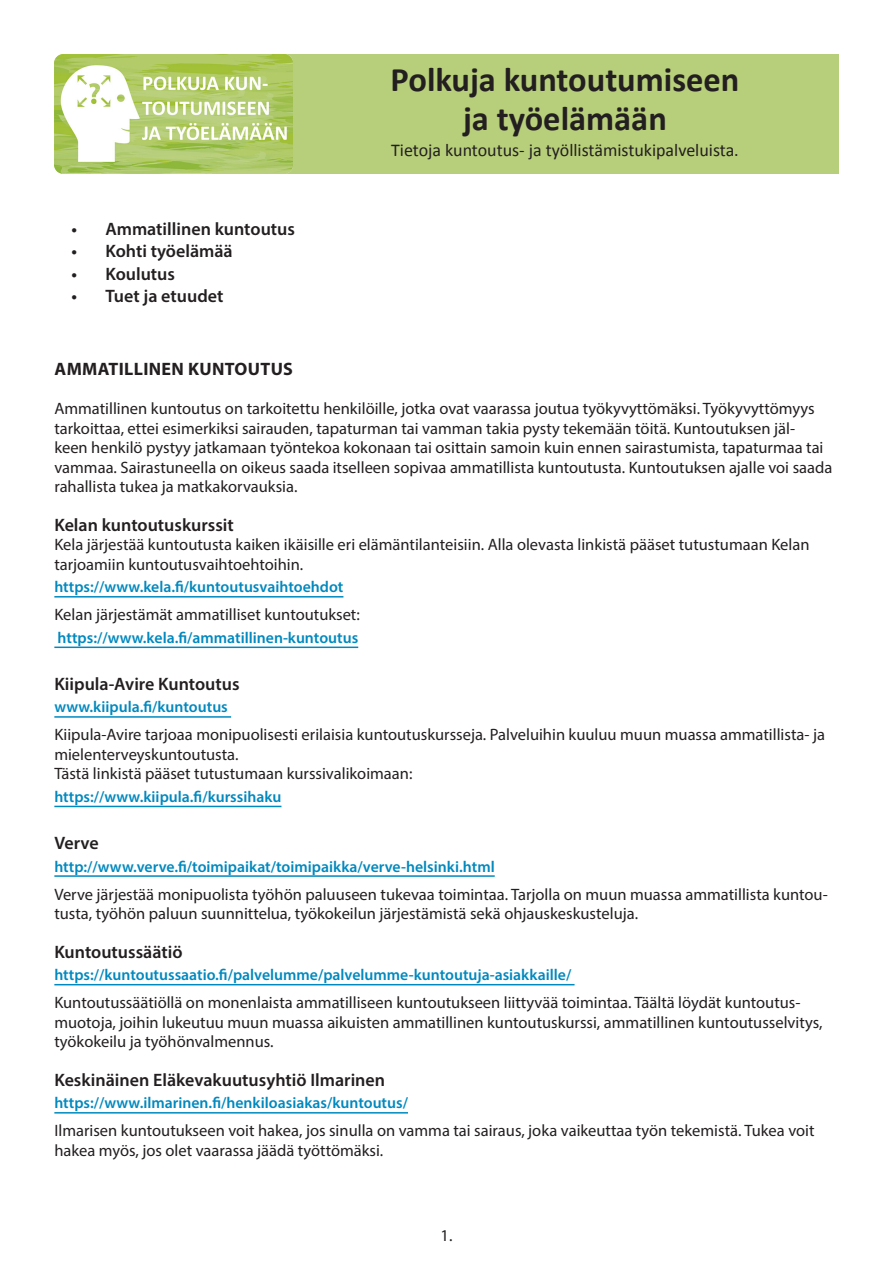
<style>
.page{position:relative;width:893px;height:1263px;background:#fff}
.page>*{position:absolute;margin:0;border:0;box-sizing:border-box;transform-origin:0 0}
.iso_otsikko{font:700 34.5px "Calibri";color:#231f20}
.väliotsikko{font:600 18px "Myriad Pro";color:#231f20}
.ison_aliotsikko{font:18px "Calibri";color:#231f20}
.otsikko{font:700 18px "Myriad Pro";letter-spacing:.02em;color:#231f20}
.leipis{font:16.5px/19.5px "Myriad Pro";color:#231f20}
.linkit{font:600 15.75px "Myriad Pro";color:#0089bf}
</style>
<div class="page">
<div style="left:212px;top:54px;width:627px;height:119px;background:#b7ce7a"></div>
<img style="left:54px;top:54px;width:238px;height:119px">
<hr style="left:54px;top:596px;width:289px;height:1px;background:#0089bf">
<hr style="left:54px;top:646px;width:304px;height:2px;background:#0089bf">
<hr style="left:54px;top:716px;width:177px;height:2px;background:#0089bf">
<hr style="left:54px;top:806px;width:227px;height:1px;background:#0089bf">
<hr style="left:54px;top:875px;width:441px;height:2px;background:#0089bf">
<hr style="left:54px;top:984px;width:521px;height:1px;background:#0089bf">
<hr style="left:54px;top:1112px;width:354px;height:1px;background:#0089bf">
<p class="väliotsikko" style="left:71px;top:217px;width:225px">• Ammatillinen kuntoutus</p>
<p class="väliotsikko" style="left:71px;top:240px;width:163px">• Kohti työelämää</p>
<p class="väliotsikko" style="left:71px;top:262px;width:105px">• Koulutus</p>
<p class="väliotsikko" style="left:71px;top:285px;width:154px">• Tuet ja etuudet</p>
<p class="iso_otsikko" style="left:391px;top:55px;width:350px">Polkuja kuntoutumiseen</p>
<p class="iso_otsikko" style="left:463px;top:94px;width:205px">ja työelämään</p>
<p class="ison_aliotsikko" style="left:391px;top:137px;width:349px">Tietoja kuntoutus- ja työllistämistukipalveluista.</p>
<p class="otsikko" style="left:55px;top:357px;width:240px">AMMATILLINEN KUNTOUTUS</p>
<p class="leipis" style="left:54px;top:399px;width:779px">Ammatillinen kuntoutus on tarkoitettu henkilöille, jotka ovat vaarassa joutua työkyvyttömäksi. Työkyvyttömyys tarkoittaa, ettei esimerkiksi sairauden, tapaturman tai vamman takia pysty tekemään töitä. Kuntoutuksen jäl&shy;keen henkilö pystyy jatkamaan työntekoa kokonaan tai osittain samoin kuin ennen sairastumista, tapaturmaa tai vammaa. Sairastuneella on oikeus saada itselleen sopivaa ammatillista kuntoutusta. Kuntoutuksen ajalle voi saada rahallista tukea ja matkakorvauksia.</p>
<p class="väliotsikko" style="left:54px;top:513px;width:181px">Kelan kuntoutuskurssit</p>
<p class="leipis" style="left:54px;top:535px;width:757px">Kela järjestää kuntoutusta kaiken ikäisille eri elämäntilanteisiin. Alla olevasta linkistä pääset tutustumaan Kelan tarjoamiin kuntoutusvaihtoehtoihin.</p>
<p class="linkit" style="left:54px;top:577px;width:291px">https://www.kela.fi/kuntoutusvaihtoehdot</p>
<p class="leipis" style="left:54px;top:605px;width:307px">Kelan järjestämät ammatilliset kuntoutukset:</p>
<p class="linkit" style="left:58px;top:627px;width:302px">https://www.kela.fi/ammatillinen-kuntoutus</p>
<p class="väliotsikko" style="left:54px;top:672px;width:187px">Kiipula-Avire Kuntoutus</p>
<p class="linkit" style="left:54px;top:697px;width:175px">www.kiipula.fi/kuntoutus</p>
<p class="leipis" style="left:54px;top:725px;width:772px">Kiipula-Avire tarjoaa monipuolisesti erilaisia kuntoutuskursseja. Palveluihin kuuluu muun muassa ammatillista- ja mielenterveyskuntoutusta.</p>
<p class="leipis" style="left:54px;top:764px;width:360px">Tästä linkistä pääset tutustumaan kurssivalikoimaan:</p>
<p class="linkit" style="left:54px;top:787px;width:229px">https://www.kiipula.fi/kurssihaku</p>
<p class="väliotsikko" style="left:54px;top:831px;width:46px">Verve</p>
<p class="linkit" style="left:54px;top:856px;width:442px">http://www.verve.fi/toimipaikat/toimipaikka/verve-helsinki.html</p>
<p class="leipis" style="left:54px;top:884px;width:775px">Verve järjestää monipuolista työhön paluuseen tukevaa toimintaa. Tarjolla on muun muassa ammatillista kuntou&shy;tusta, työhön paluun suunnittelua, työkokeilun järjestämistä sekä ohjauskeskusteluja.</p>
<p class="väliotsikko" style="left:54px;top:940px;width:130px">Kuntoutussäätiö</p>
<p class="linkit" style="left:54px;top:965px;width:518px">https://kuntoutussaatio.fi/palvelumme/palvelumme-kuntoutuja-asiakkaille/</p>
<p class="leipis" style="left:54px;top:993px;width:770px">Kuntoutussäätiöllä on monenlaista ammatilliseen kuntoutukseen liittyvää toimintaa. Täältä löydät kuntoutus&shy;muotoja, joihin lukeutuu muun muassa aikuisten ammatillinen kuntoutuskurssi, ammatillinen kuntoutusselvitys, työkokeilu ja työhönvalmennus.</p>
<p class="väliotsikko" style="left:54px;top:1068px;width:332px">Keskinäinen Eläkevakuutusyhtiö Ilmarinen</p>
<p class="linkit" style="left:54px;top:1093px;width:355px">https://www.ilmarinen.fi/henkiloasiakas/kuntoutus/</p>
<p class="leipis" style="left:54px;top:1121px;width:762px">Ilmarisen kuntoutukseen voit hakea, jos sinulla on vamma tai sairaus, joka vaikeuttaa työn tekemistä. Tukea voit hakea myös, jos olet vaarassa jäädä työttömäksi.</p>
<p class="leipis" style="left:441px;top:1226px;width:13px">1.</p>
</div>
